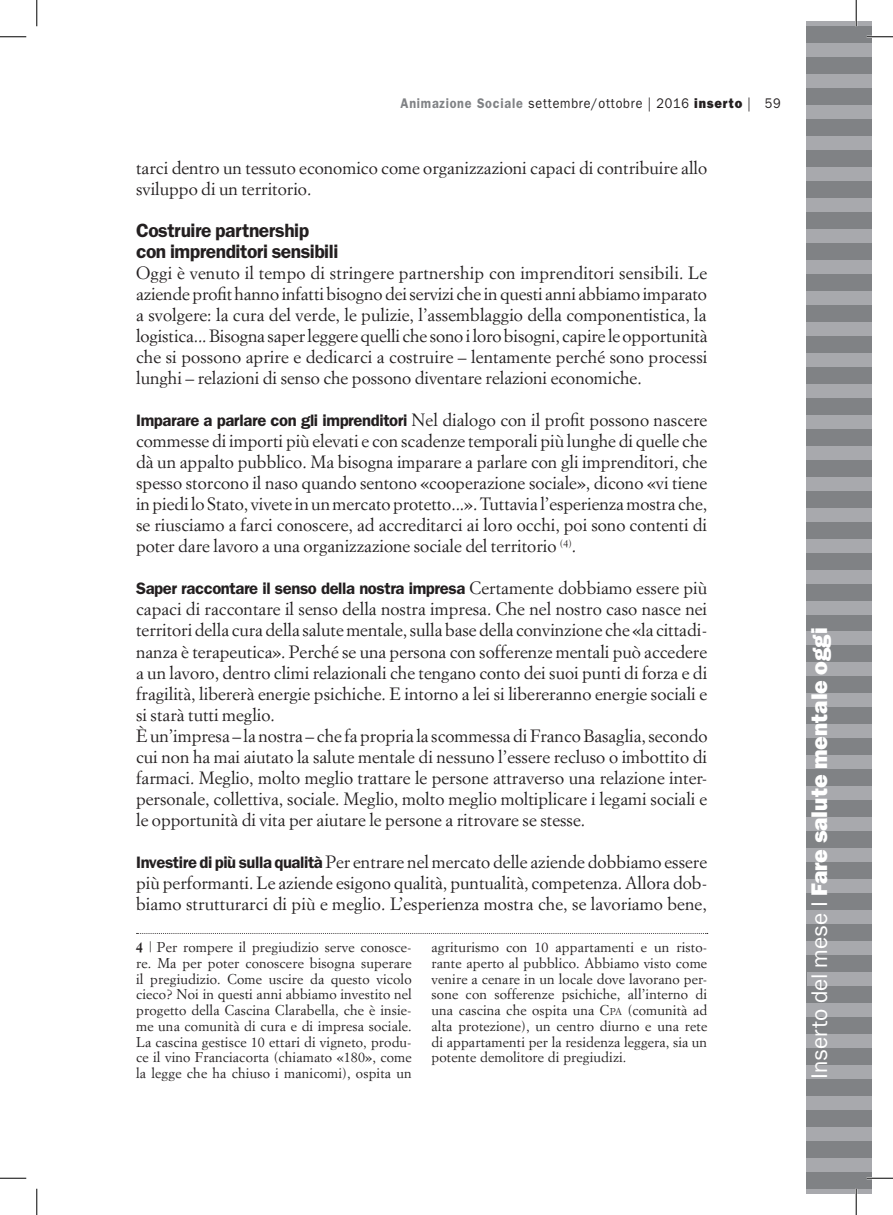
<style>
.page{position:relative;width:893px;height:1215px;background:#fff}
.page>*{position:absolute;margin:0;border:0;box-sizing:border-box;transform-origin:0 0}
.t1{font:22.75px "ITC Franklin Gothic Std Hvy";color:#fff}
.Testo_base{font:600 19.25px "ITC Franklin Gothic Std";letter-spacing:-.025em;color:#231f20}
.Testo_base-2{font:17.5px/21px "Simoncini Garamond Std";color:#231f20;text-align:justify}
.Testo_base-3{font:600 16.62px "ITC Franklin Gothic Std";letter-spacing:-.025em;color:#231f20}
.note{font:14px/15.8px "Simoncini Garamond Std";letter-spacing:.01em;color:#231f20;text-align:justify}
.t2{font:14px "ITC Franklin Gothic Std";letter-spacing:.06em;color:#231f20;scale:.9 1}
.s1{font-weight:600;color:#808285}
.s2{font-family:"ITC Franklin Gothic Std Hvy"}
.s3{font-family:"ITC Franklin Gothic Std";font-weight:600;font-size:16.62px}
.s4{font-family:"Simoncini Garamond Std";font-weight:400;font-size:17.5px}
.s5{font-weight:700}
.s6{font-style:italic}
.s7{font-style:inherit}
.s8{font-size:9.8px}
.s9{font-family:"ITC Franklin Gothic Std"}
</style>
<div class="page">
<div style="left:806px;top:22px;width:64px;height:1171px;background:#808285"></div>
<hr style="left:806px;top:1189px;width:64px;height:4px;background:#a8a9ad">
<div style="left:806px;top:1158px;width:64px;height:14px;background:#a8a9ad"></div>
<div style="left:806px;top:1127px;width:64px;height:14px;background:#a8a9ad"></div>
<div style="left:806px;top:1096px;width:64px;height:14px;background:#a8a9ad"></div>
<div style="left:806px;top:724px;width:64px;height:14px;background:#a8a9ad"></div>
<div style="left:806px;top:384px;width:64px;height:13px;background:#a8a9ad"></div>
<div style="left:806px;top:1065px;width:64px;height:14px;background:#a8a9ad"></div>
<div style="left:806px;top:693px;width:64px;height:14px;background:#a8a9ad"></div>
<div style="left:806px;top:353px;width:64px;height:13px;background:#a8a9ad"></div>
<div style="left:806px;top:1034px;width:64px;height:14px;background:#a8a9ad"></div>
<div style="left:806px;top:662px;width:64px;height:14px;background:#a8a9ad"></div>
<div style="left:806px;top:322px;width:64px;height:13px;background:#a8a9ad"></div>
<div style="left:806px;top:1003px;width:64px;height:14px;background:#a8a9ad"></div>
<div style="left:807px;top:972px;width:63px;height:14px;background:#a8a9ad"></div>
<div style="left:806px;top:631px;width:64px;height:14px;background:#a8a9ad"></div>
<div style="left:806px;top:291px;width:64px;height:13px;background:#a8a9ad"></div>
<div style="left:806px;top:941px;width:64px;height:14px;background:#a8a9ad"></div>
<div style="left:806px;top:600px;width:64px;height:14px;background:#a8a9ad"></div>
<div style="left:806px;top:260px;width:64px;height:13px;background:#a8a9ad"></div>
<div style="left:806px;top:910px;width:64px;height:14px;background:#a8a9ad"></div>
<div style="left:806px;top:569px;width:64px;height:14px;background:#a8a9ad"></div>
<div style="left:806px;top:229px;width:64px;height:13px;background:#a8a9ad"></div>
<div style="left:806px;top:879px;width:64px;height:14px;background:#a8a9ad"></div>
<div style="left:806px;top:538px;width:64px;height:14px;background:#a8a9ad"></div>
<div style="left:806px;top:198px;width:64px;height:13px;background:#a8a9ad"></div>
<div style="left:806px;top:848px;width:64px;height:14px;background:#a8a9ad"></div>
<div style="left:806px;top:507px;width:64px;height:14px;background:#a8a9ad"></div>
<div style="left:806px;top:167px;width:64px;height:14px;background:#a8a9ad"></div>
<div style="left:806px;top:817px;width:64px;height:14px;background:#a8a9ad"></div>
<div style="left:806px;top:476px;width:64px;height:14px;background:#a8a9ad"></div>
<div style="left:806px;top:136px;width:64px;height:14px;background:#a8a9ad"></div>
<div style="left:806px;top:786px;width:64px;height:14px;background:#a8a9ad"></div>
<div style="left:806px;top:446px;width:64px;height:13px;background:#a8a9ad"></div>
<div style="left:806px;top:105px;width:64px;height:14px;background:#a8a9ad"></div>
<div style="left:806px;top:43px;width:64px;height:14px;background:#a8a9ad"></div>
<div style="left:806px;top:755px;width:64px;height:14px;background:#a8a9ad"></div>
<div style="left:806px;top:415px;width:64px;height:13px;background:#a8a9ad"></div>
<div style="left:806px;top:74px;width:64px;height:14px;background:#a8a9ad"></div>
<hr style="left:806px;top:22px;width:64px;height:4px;background:#a8a9ad">
<svg style="left:136px;top:933px;width:571px;height:1px"></svg>
<hr style="left:866px;top:36px;width:26px;height:2px;background:#fff">
<hr style="left:866px;top:1177px;width:26px;height:2px;background:#fff">
<hr style="left:854px;top:0;width:2px;height:26px;background:#fff">
<hr style="left:854px;top:1188px;width:2px;height:26px;background:#fff">
<svg style="left:0;top:36px;width:26px;height:1px"></svg>
<svg style="left:866px;top:36px;width:26px;height:1px"></svg>
<svg style="left:0;top:1177px;width:26px;height:1px"></svg>
<svg style="left:866px;top:1177px;width:26px;height:1px"></svg>
<svg style="left:36px;top:0;width:1px;height:26px"></svg>
<svg style="left:36px;top:1188px;width:1px;height:26px"></svg>
<svg style="left:855px;top:0;width:1px;height:26px"></svg>
<svg style="left:855px;top:1188px;width:1px;height:26px"></svg>
<p class="t2" style="left:400px;top:95px;width:390px"><span class="s1">Animazione Sociale</span> settembre/ottobre | 2016 <span class="s2">inserto</span> |</p>
<p class="t2" style="left:764px;top:95px;width:19px">59</p>
<p class="Testo_base-2" style="left:136px;top:157px;width:572px">tarci dentro un tessuto economico come organizzazioni capaci di contribuire allo sviluppo di un territorio.</p>
<p class="Testo_base" style="left:136px;top:219px;width:174px">Costruire partnership</p>
<p class="Testo_base" style="left:136px;top:240px;width:204px">con imprenditori sensibili</p>
<p class="Testo_base-2" style="left:136px;top:262px;width:573px">Oggi è venuto il tempo di stringere partnership con imprenditori sensibili. Le aziende profit hanno infatti bisogno dei servizi che in questi anni abbiamo imparato a svolgere: la cura del verde, le pulizie, l’assemblaggio della componentistica, la logistica... Bisogna saper leggere quelli che sono i loro bisogni, capire le opportunità che si possono aprire e dedicarci a costruire – lentamente perché sono processi lunghi – relazioni di senso che possono diventare relazioni economiche.</p>
<p class="Testo_base-2" style="left:136px;top:409px;width:572px"><span class="s3">Imparare a parlare con gli imprenditori</span> Nel dialogo con il profit possono nascere commesse di importi più elevati e con scadenze temporali più lunghe di quelle che dà un appalto pubblico. Ma bisogna imparare a parlare con gli imprenditori, che spesso storcono il naso quando sentono «cooperazione sociale», dicono «vi tiene in piedi lo Stato, vivete in un mercato protetto...». Tuttavia l’esperienza mostra che, se riusciamo a farci conoscere, ad accreditarci ai loro occhi, poi sono contenti di poter dare lavoro a una organizzazione sociale del territorio <sup>(4)</sup>.</p>
<p class="Testo_base-3" style="left:136px;top:579px;width:572px">Saper raccontare il senso della nostra impresa <span class="s4">Certamente dobbiamo essere più</span></p>
<p class="Testo_base-2" style="left:136px;top:598px;width:572px">capaci di raccontare il senso della nostra impresa. Che nel nostro caso nasce nei territori della cura della salute mentale, sulla base della convinzione che «la cittadi&shy;nanza è terapeutica». Perché se una persona con sofferenze mentali può accedere a un lavoro, dentro climi relazionali che tengano conto dei suoi punti di forza e di fragilità, libererà energie psichiche. E intorno a lei si libereranno energie sociali e si starà tutti meglio.</p>
<p class="Testo_base-2" style="left:136px;top:724px;width:572px">È un’impresa – la nostra – che fa propria la scommessa di Franco Basaglia, secondo cui non ha mai aiutato la salute mentale di nessuno l’essere recluso o imbottito di farmaci. Meglio, molto meglio trattare le persone attraverso una relazione inter&shy;personale, collettiva, sociale. Meglio, molto meglio moltiplicare i legami sociali e le opportunità di vita per aiutare le persone a ritrovare se stesse.</p>
<p class="Testo_base-2" style="left:136px;top:850px;width:572px"><span class="s3">Investire di più sulla qualità</span> Per entrare nel mercato delle aziende dobbiamo essere più performanti. Le aziende esigono qualità, puntualità, competenza. Allora dob&shy;biamo strutturarci di più e meglio. L’esperienza mostra che, se lavoriamo bene,</p>
<p class="note" style="left:136px;top:939px;width:277px"><span class="s5">4</span> <span class="s6">|</span> Per rompere il pregiudizio serve conosce&shy;re. Ma per poter conoscere bisogna superare il pregiudizio. Come uscire da questo vicolo cieco? Noi in questi anni abbiamo investito nel progetto della Cascina Clarabella, che è insie&shy;me una comunità di cura e di impresa sociale.<br>La cascina gestisce 10 ettari di vigneto, produ&shy;ce il vino Franciacorta (chiamato «180», come la legge che ha chiuso i manicomi), ospita un</p>
<p class="note" style="left:431px;top:939px;width:277px">agriturismo con 10 appartamenti e un risto&shy;rante aperto al pubblico. Abbiamo visto come venire a cenare in un locale dove lavorano per&shy;sone con sofferenze psichiche, all’interno di una cascina che ospita una <span class="s7">C</span><span class="s8">pa</span> (comunità ad alta protezione), un centro diurno e una rete di appartamenti per la residenza leggera, sia un potente demolitore di pregiudizi.</p>
<h1 class="t1" style="left:805px;top:1078px;width:453px;rotate:-90deg"><span class="s9">Inserto del mese I</span> Fare salute mentale oggi</h1>
</div>
